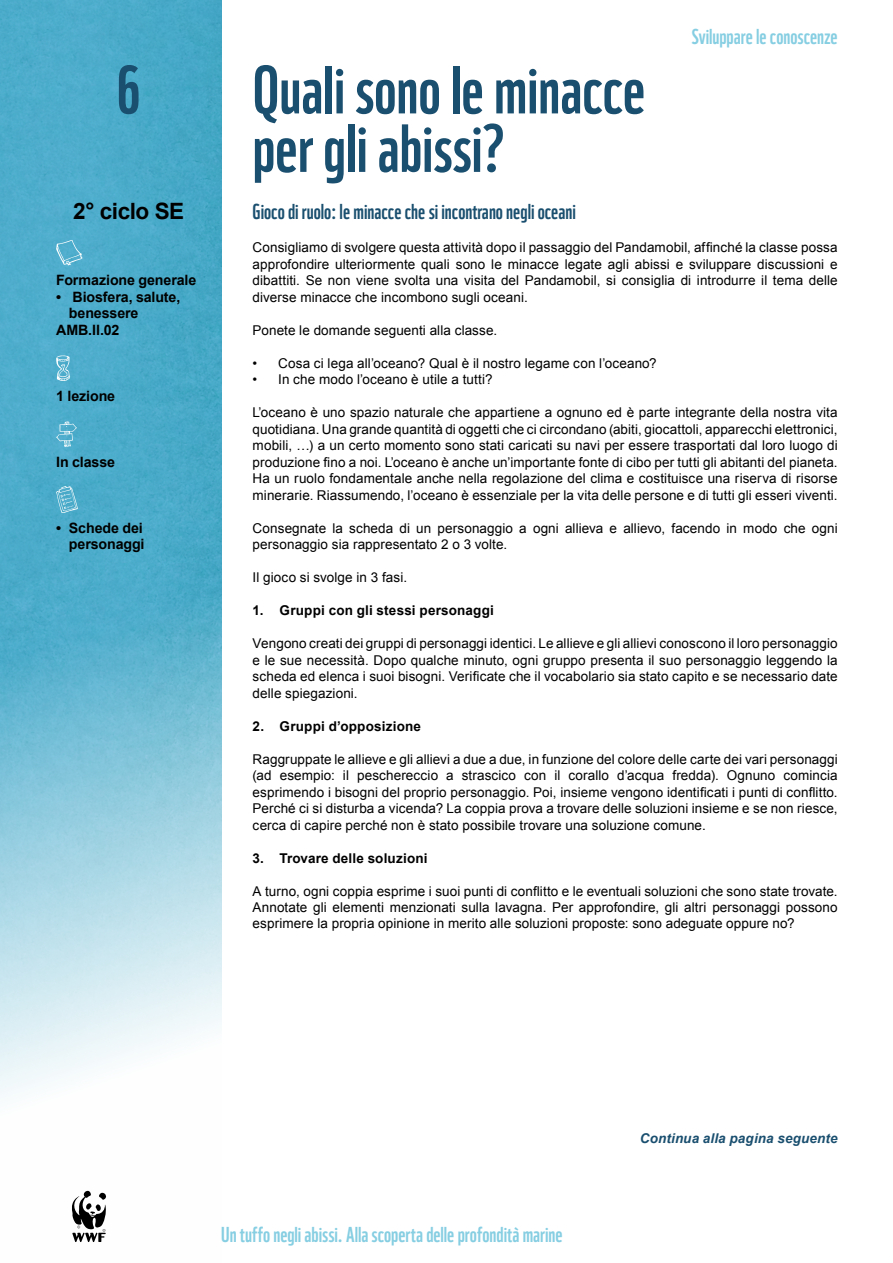
<style>
.page{position:relative;width:893px;height:1263px;background:#fff}
.page>*{position:absolute;margin:0;border:0;box-sizing:border-box;transform-origin:0 0}
.t1{font:66px/58.5px "WWF";color:#1a4f6f}
.t2{font:700 22.5px "Arial";letter-spacing:-.02em;color:#000}
.t3{font:21px "WWF";color:#86cee2}
.t4{font:21px "WWF";color:#1a4f6f}
.t5{font:700 14.25px/16.5px "Arial";letter-spacing:-.01em;color:#000;text-align:right}
.t6{font:13.5px/16.5px "Arial";letter-spacing:.005em;color:#000;text-align:justify}
.t7{font:700 13.5px "Arial";letter-spacing:.015em;color:#000}
.t8{font:italic 700 13.5px "Arial";letter-spacing:.01em;color:#1a4f6f}
</style>
<div class="page">
<img style="left:0;top:0;width:221px;height:1095px">
<svg style="left:72px;top:1190px;width:34px;height:52px"></svg>
<svg style="left:56px;top:240px;width:26px;height:26px"></svg>
<svg style="left:56px;top:355px;width:14px;height:26px"></svg>
<svg style="left:56px;top:421px;width:21px;height:26px"></svg>
<svg style="left:56px;top:486px;width:22px;height:27px"></svg>
<h1 class="t1" style="left:117px;top:54px;width:26px">6</h1>
<h2 class="t2" style="left:73px;top:196px;width:112px">2° ciclo SE</h2>
<p class="t5" style="left:56px;top:272px;width:142px">Formazione generale</p>
<p class="t5" style="left:56px;top:289px;width:126px">• Biosfera, salute,</p>
<p class="t5" style="left:69px;top:305px;width:71px">benessere</p>
<p class="t5" style="left:56px;top:322px;width:65px">AMB.II.02</p>
<p class="t5" style="left:56px;top:388px;width:61px">1 lezione</p>
<p class="t5" style="left:56px;top:454px;width:60px">In classe</p>
<p class="t5" style="left:56px;top:520px;width:90px">• Schede dei personaggi</p>
<h1 class="t1" style="left:253px;top:54px;width:394px">Quali sono le minacce per gli abissi?</h1>
<h3 class="t3" style="left:691px;top:20px;width:148px">Sviluppare le conoscenze</h3>
<h3 class="t4" style="left:253px;top:195px;width:325px">Gioco di ruolo: le minacce che si incontrano negli oceani</h3>
<p class="t6" style="left:253px;top:239px;width:587px">Consigliamo di svolgere questa attività dopo il passaggio del Pandamobil, affinché la classe possa approfondire ulteriormente quali sono le minacce legate agli abissi e sviluppare discussioni e dibattiti. Se non viene svolta una visita del Pandamobil, si consiglia di introdurre il tema delle diverse minacce che incombono sugli oceani.</p>
<p class="t6" style="left:253px;top:322px;width:246px">Ponete le domande seguenti alla classe.</p>
<p class="t6" style="left:253px;top:355px;width:406px">• Cosa ci lega all’oceano? Qual è il nostro legame con l’oceano?</p>
<p class="t6" style="left:253px;top:371px;width:241px">• In che modo l’oceano è utile a tutti?</p>
<p class="t6" style="left:253px;top:404px;width:587px">L’oceano è uno spazio naturale che appartiene a ognuno ed è parte integrante della nostra vita quotidiana. Una grande quantità di oggetti che ci circondano (abiti, giocattoli, apparecchi elettronici, mobili, …) a un certo momento sono stati caricati su navi per essere trasportati dal loro luogo di produzione fino a noi. L’oceano è anche un’importante fonte di cibo per tutti gli abitanti del pianeta.<br>Ha un ruolo fondamentale anche nella regolazione del clima e costituisce una riserva di risorse minerarie. Riassumendo, l’oceano è essenziale per la vita delle persone e di tutti gli esseri viventi.</p>
<p class="t6" style="left:253px;top:520px;width:587px">Consegnate la scheda di un personaggio a ogni allieva e allievo, facendo in modo che ogni personaggio sia rappresentato 2 o 3 volte.</p>
<p class="t6" style="left:253px;top:569px;width:156px">Il gioco si svolge in 3 fasi.</p>
<p class="t7" style="left:253px;top:601px;width:243px">1. Gruppi con gli stessi personaggi</p>
<p class="t6" style="left:253px;top:635px;width:587px">Vengono creati dei gruppi di personaggi identici. Le allieve e gli allievi conoscono il loro personaggio e le sue necessità. Dopo qualche minuto, ogni gruppo presenta il suo personaggio leggendo la scheda ed elenca i suoi bisogni. Verificate che il vocabolario sia stato capito e se necessario date delle spiegazioni.</p>
<p class="t7" style="left:253px;top:717px;width:170px">2. Gruppi d’opposizione</p>
<p class="t6" style="left:253px;top:751px;width:587px">Raggruppate le allieve e gli allievi a due a due, in funzione del colore delle carte dei vari personaggi (ad esempio: il peschereccio a strascico con il corallo d’acqua fredda). Ognuno comincia esprimendo i bisogni del proprio personaggio. Poi, insieme vengono identificati i punti di conflitto.<br>Perché ci si disturba a vicenda? La coppia prova a trovare delle soluzioni insieme e se non riesce, cerca di capire perché non è stato possibile trovare una soluzione comune.</p>
<p class="t7" style="left:253px;top:849px;width:176px">3. Trovare delle soluzioni</p>
<p class="t6" style="left:253px;top:883px;width:587px">A turno, ogni coppia esprime i suoi punti di conflitto e le eventuali soluzioni che sono state trovate.<br>Annotate gli elementi menzionati sulla lavagna. Per approfondire, gli altri personaggi possono esprimere la propria opinione in merito alle soluzioni proposte: sono adeguate oppure no?</p>
<h3 class="t3" style="left:221px;top:1218px;width:343px">Un tuffo negli abissi. Alla scoperta delle profondità marine</h3>
<p class="t8" style="left:640px;top:1130px;width:199px">Continua alla pagina seguente</p>
</div>
